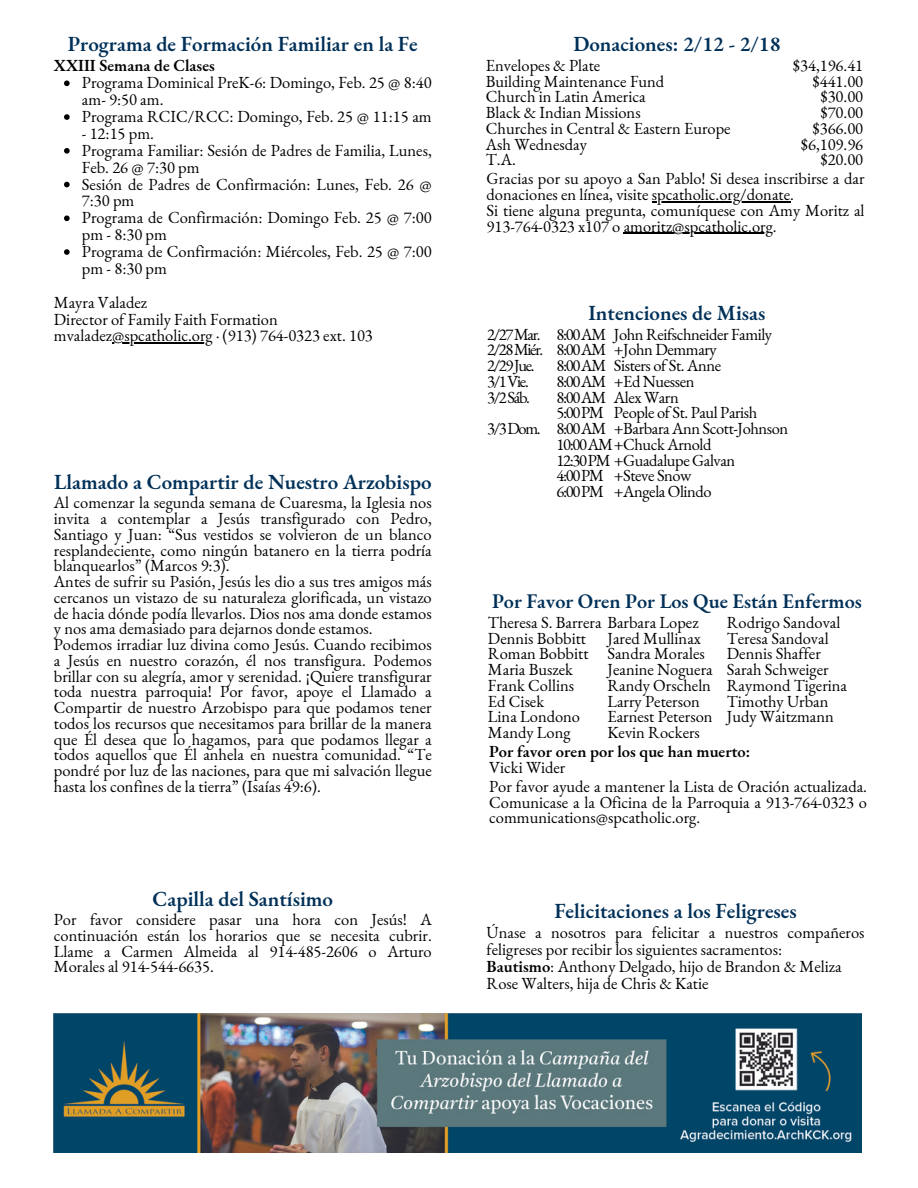
<style>
.page{position:relative;width:918px;height:1188px;background:#fff}
.page>*{position:absolute;margin:0;border:0;box-sizing:border-box;transform-origin:0 0}
.t1{font:600 21px "EB Garamond";color:#003058}
.t2{font:600 20.25px "EB Garamond";color:#003058}
.t3{font:16.5px/15.8px "EB Garamond";color:#000}
.t4{font:16.5px/15.8px "EB Garamond";letter-spacing:-.025em;color:#000}
.t5{font:16.5px/15.8px "EB Garamond";letter-spacing:-.075em;color:#000}
.t6{font:600 16.5px "EB Garamond";color:#000}
.s1{font-weight:600}
</style>
<div class="page">
<img style="left:54px;top:1013px;width:808px;height:140px">
<svg style="left:64px;top:80px;width:6px;height:6px"></svg>
<svg style="left:64px;top:114px;width:6px;height:6px"></svg>
<svg style="left:64px;top:148px;width:6px;height:6px"></svg>
<svg style="left:64px;top:182px;width:6px;height:5px"></svg>
<svg style="left:64px;top:215px;width:6px;height:6px"></svg>
<svg style="left:64px;top:249px;width:6px;height:6px"></svg>
<hr style="left:112px;top:343px;width:101px;height:1px;background:#000">
<hr style="left:652px;top:201px;width:138px;height:1px;background:#000">
<hr style="left:624px;top:233px;width:149px;height:1px;background:#000">
<p class="t1" style="left:68px;top:30px;width:351px">Programa de Formación Familiar en la Fe</p>
<h3 class="t6" style="left:54px;top:55px;width:162px">XXIII Semana de Clases</h3>
<p class="t3" style="left:82px;top:74px;width:351px;line-height:16.8px">Programa Dominical PreK-6: Domingo, Feb. 25 @ 8:40 am- 9:50 am.</p>
<p class="t3" style="left:82px;top:108px;width:351px">Programa RCIC/RCC: Domingo, Feb. 25 @ 11:15 am</p>
<p class="t3" style="left:82px;top:125px;width:74px">- 12:15 pm.</p>
<p class="t3" style="left:82px;top:142px;width:351px;line-height:16.8px">Programa Familiar: Sesión de Padres de Familia, Lunes,<br>Feb. 26 @ 7:30 pm</p>
<p class="t3" style="left:82px;top:175px;width:351px;line-height:16.8px">Sesión de Padres de Confirmación: Lunes, Feb. 26 @<br>7:30 pm</p>
<p class="t3" style="left:82px;top:209px;width:351px;line-height:16.8px">Programa de Confirmación: Domingo Feb. 25 @ 7:00 pm - 8:30 pm</p>
<p class="t3" style="left:82px;top:243px;width:351px;line-height:16.8px">Programa de Confirmación: Miércoles, Feb. 25 @ 7:00 pm - 8:30 pm</p>
<p class="t3" style="left:54px;top:294px;width:95px">Mayra Valadez</p>
<p class="t3" style="left:54px;top:311px;width:225px">Director of Family Faith Formation</p>
<p class="t3" style="left:54px;top:328px;width:320px">mvaladez@spcatholic.org · (913) 764-0323 ext. 103</p>
<p class="t1" style="left:54px;top:468px;width:379px">Llamado a Compartir de Nuestro Arzobispo</p>
<p class="t3" style="left:54px;top:495px;width:379px;text-align:justify">Al comenzar la segunda semana de Cuaresma, la Iglesia nos invita a contemplar a Jesús transfigurado con Pedro, Santiago y Juan: “Sus vestidos se volvieron de un blanco resplandeciente, como ningún batanero en la tierra podría blanquearlos” (Marcos 9:3).</p>
<p class="t3" style="left:54px;top:573px;width:379px;text-align:justify">Antes de sufrir su Pasión, Jesús les dio a sus tres amigos más cercanos un vistazo de su naturaleza glorificada, un vistazo de hacia dónde podía llevarlos. Dios nos ama donde estamos y nos ama demasiado para dejarnos donde estamos.</p>
<p class="t3" style="left:54px;top:636px;width:379px;text-align:justify">Podemos irradiar luz divina como Jesús. Cuando recibimos a Jesús en nuestro corazón, él nos transfigura. Podemos brillar con su alegría, amor y serenidad. ¡Quiere transfigurar toda nuestra parroquia! Por favor, apoye el Llamado a Compartir de nuestro Arzobispo para que podamos tener todos los recursos que necesitamos para brillar de la manera que Él desea que lo hagamos, para que podamos llegar a todos aquellos que Él anhela en nuestra comunidad. “Te pondré por luz de las naciones, para que mi salvación llegue hasta los confines de la tierra” (Isaías 49:6).</p>
<p class="t1" style="left:153px;top:884px;width:182px">Capilla del Santísimo</p>
<p class="t3" style="left:54px;top:911px;width:379px;text-align:justify">Por favor considere pasar una hora con Jesús! A continuación están los horarios que se necesita cubrir.<br>Llame a Carmen Almeida al 914-485-2606 o Arturo Morales al 914-544-6635.</p>
<p class="t1" style="left:573px;top:30px;width:209px">Donaciones: 2/12 - 2/18</p>
<p class="t3" style="left:486px;top:57px;width:116px">Envelopes &amp; Plate</p>
<p class="t3" style="left:486px;top:73px;width:180px">Building Maintenance Fund</p>
<p class="t3" style="left:486px;top:89px;width:161px">Church in Latin America</p>
<p class="t3" style="left:486px;top:104px;width:156px">Black &amp; Indian Missions</p>
<p class="t3" style="left:486px;top:120px;width:246px">Churches in Central &amp; Eastern Europe</p>
<p class="t3" style="left:486px;top:136px;width:103px">Ash Wednesday</p>
<p class="t3" style="left:486px;top:152px;width:32px">T.A.</p>
<p class="t3" style="left:793px;top:57px;width:72px">$34,196.41</p>
<p class="t3" style="left:813px;top:73px;width:52px">$441.00</p>
<p class="t3" style="left:820px;top:89px;width:44px">$30.00</p>
<p class="t3" style="left:820px;top:104px;width:44px">$70.00</p>
<p class="t3" style="left:813px;top:120px;width:52px">$366.00</p>
<p class="t3" style="left:801px;top:136px;width:64px">$6,109.96</p>
<p class="t3" style="left:820px;top:152px;width:44px">$20.00</p>
<p class="t3" style="left:487px;top:171px;width:379px">Gracias por su apoyo a San Pablo! Si desea inscribirse a dar donaciones en línea, visite spcatholic.org/donate.</p>
<p class="t3" style="left:487px;top:202px;width:379px">Si tiene alguna pregunta, comuníquese con Amy Moritz al<br>913-764-0323 x107 o amoritz@spcatholic.org.</p>
<p class="t3" style="left:487px;top:326px;width:55px">2/27Mar.</p>
<p class="t3" style="left:487px;top:342px;width:58px">2/28Miér.</p>
<p class="t3" style="left:487px;top:357px;width:49px">2/29Jue.</p>
<p class="t3" style="left:487px;top:373px;width:43px">3/1Vie.</p>
<p class="t3" style="left:487px;top:389px;width:44px">3/2Sáb.</p>
<p class="t3" style="left:487px;top:420px;width:55px">3/3Dom.</p>
<p class="t1" style="left:588px;top:299px;width:178px">Intenciones de Misas</p>
<p class="t4" style="left:614px;top:326px;width:160px">John Reifschneider Family</p>
<p class="t4" style="left:614px;top:342px;width:104px">+John Demmary</p>
<p class="t4" style="left:614px;top:357px;width:109px">Sisters of St. Anne</p>
<h1 class="t4" style="left:614px;top:373px;width:82px">+Ed Nuessen</h1>
<p class="t4" style="left:614px;top:389px;width:66px">Alex Warn</p>
<h1 class="t4" style="left:614px;top:405px;width:145px">People of St. Paul Parish</h1>
<p class="t4" style="left:614px;top:420px;width:176px">+Barbara Ann Scott-Johnson</p>
<p class="t4" style="left:556px;top:436px;width:157px">10:00AM+Chuck Arnold</p>
<p class="t4" style="left:556px;top:452px;width:180px">12:30PM +Guadalupe Galvan</p>
<p class="t4" style="left:614px;top:468px;width:99px">+Steve Snow +Angela Olindo</p>
<p class="t5" style="left:556px;top:326px;width:51px">8:00AM<br>8:00AM<br>8:00AM<br>8:00AM<br>8:00AM<br>5:00PM<br>8:00AM</p>
<p class="t5" style="left:556px;top:468px;width:49px">4:00PM<br>6:00PM</p>
<p class="t2" style="left:492px;top:588px;width:371px">Por Favor Oren Por Los Que Están Enfermos</p>
<p class="t3" style="left:488px;top:614px;width:212px">Theresa S. Barrera Barbara Lopez</p>
<p class="t3" style="left:488px;top:630px;width:100px">Dennis Bobbitt</p>
<p class="t3" style="left:488px;top:646px;width:102px">Roman Bobbitt</p>
<p class="t3" style="left:488px;top:661px;width:86px">Maria Buszek</p>
<p class="t3" style="left:488px;top:677px;width:88px">Frank Collins</p>
<p class="t3" style="left:488px;top:693px;width:58px">Ed Cisek</p>
<p class="t3" style="left:488px;top:709px;width:94px">Lina Londono</p>
<p class="t3" style="left:488px;top:724px;width:84px">Mandy Long</p>
<p class="t3" style="left:607px;top:630px;width:95px">Jared Mullinax</p>
<p class="t3" style="left:607px;top:646px;width:99px">Sandra Morales</p>
<p class="t3" style="left:607px;top:661px;width:107px">Jeanine Noguera</p>
<p class="t3" style="left:607px;top:677px;width:105px">Randy Orscheln</p>
<p class="t3" style="left:607px;top:693px;width:94px">Larry Peterson</p>
<p class="t3" style="left:607px;top:709px;width:107px">Earnest Peterson</p>
<h1 class="t3" style="left:607px;top:724px;width:94px">Kevin Rockers</h1>
<p class="t3" style="left:727px;top:614px;width:115px">Rodrigo Sandoval</p>
<p class="t3" style="left:727px;top:630px;width:103px">Teresa Sandoval</p>
<p class="t3" style="left:727px;top:646px;width:96px">Dennis Shaffer</p>
<p class="t3" style="left:727px;top:661px;width:103px">Sarah Schweiger</p>
<p class="t3" style="left:727px;top:677px;width:122px">Raymond Tigerina</p>
<p class="t3" style="left:727px;top:693px;width:103px">Timothy Urban</p>
<h2 class="t3" style="left:727px;top:709px;width:109px">Judy Waitzmann</h2>
<h1 class="t6" style="left:489px;top:740px;width:263px">Por favor oren por los que han muerto:</h1>
<p class="t3" style="left:489px;top:759px;width:78px">Vicki Wider</p>
<p class="t3" style="left:489px;top:778px;width:379px;text-align:justify">Por favor ayude a mantener la Lista de Oración actualizada.<br>Comunicase a la Oficina de la Parroquia a 913-764-0323 o communications@spcatholic.org.</p>
<h1 class="t1" style="left:554px;top:897px;width:244px">Felicitaciones a los Feligreses</h1>
<p class="t3" style="left:487px;top:924px;width:379px;line-height:16.8px">Únase a nosotros para felicitar a nuestros compañeros feligreses por recibir los siguientes sacramentos:</p>
<p class="t3" style="left:487px;top:958px;width:356px"><span class="s1">Bautismo</span>: Anthony Delgado, hijo de Brandon &amp; Meliza</p>
<p class="t3" style="left:487px;top:975px;width:223px">Rose Walters, hija de Chris &amp; Katie</p>
</div>
